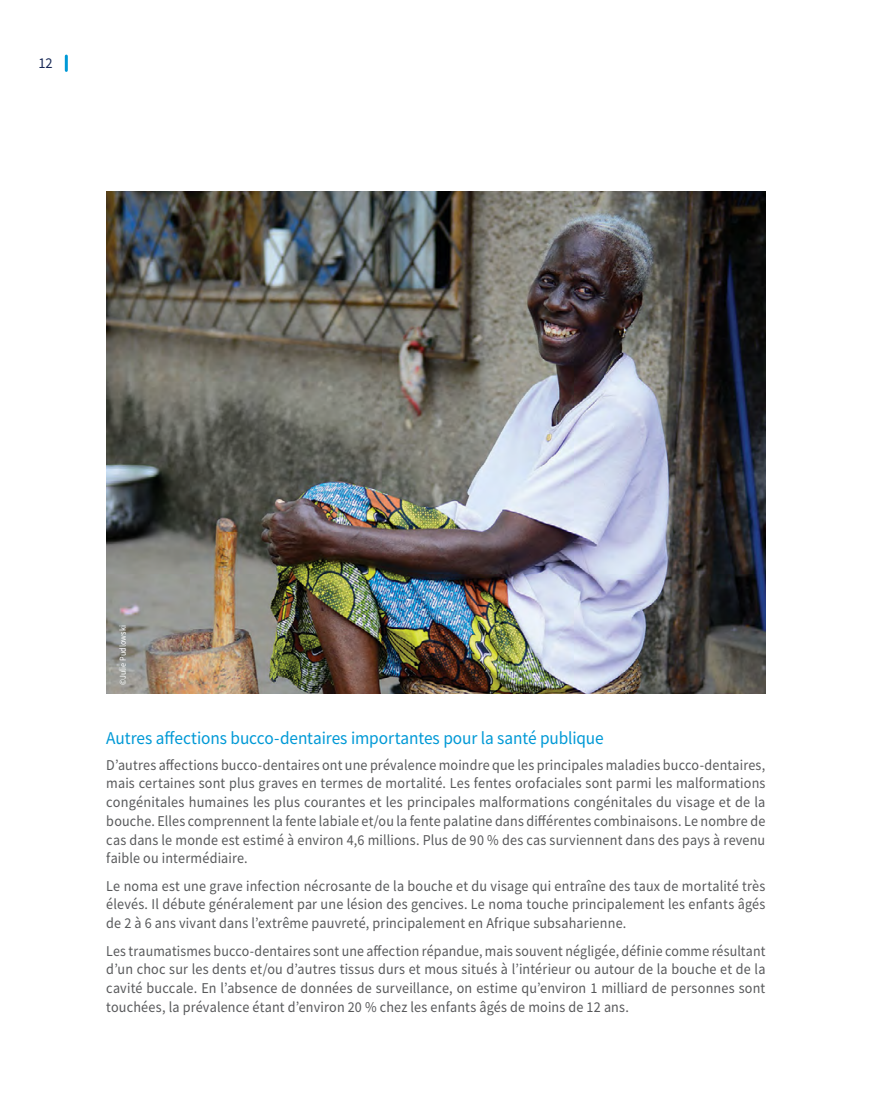
<style>
.page{position:relative;width:893px;height:1098px;background:#fff}
.page>*{position:absolute;margin:0;border:0;box-sizing:border-box;transform-origin:0 0}
.t1{font:18px "Source Sans Pro";letter-spacing:-.005em;color:#0099d6;scale:.96 1}
.t2{font:15px/18.8px "Source Sans Pro";letter-spacing:.015em;color:#58595b;text-align:justify;scale:.94 1}
.t3{font:15px/18.8px "Source Sans Pro";letter-spacing:.015em;color:#58595b;text-align:justify;scale:.93 1}
.t4{font:15px "Source Sans Pro";color:#182957;scale:.96 1}
.t5{font:9px "Source Sans Pro";letter-spacing:.01em;color:#fff;scale:.9 1}
</style>
<div class="page">
<img style="left:106px;top:191px;width:659px;height:502px">
<hr style="left:65px;top:56px;width:3px;height:14px;background:#0099d6">
<p class="t4" style="left:38px;top:54px;width:16px">12</p>
<p class="t5" style="left:117px;top:685px;width:68px;rotate:-90deg">©Julie Pudlowski</p>
<p class="t1" style="left:106px;top:726px;width:520px">Autres affections bucco-dentaires importantes pour la santé publique</p>
<p class="t2" style="left:106px;top:754px;width:703px">D’autres affections bucco-dentaires ont une prévalence moindre que les principales maladies bucco-dentaires, mais certaines sont plus graves en termes de mortalité. Les fentes orofaciales sont parmi les malformations congénitales humaines les plus courantes et les principales malformations congénitales du visage et de la bouche. Elles comprennent la fente labiale et/ou la fente palatine dans différentes combinaisons. Le nombre de cas dans le monde est estimé à environ 4,6 millions. Plus de 90 % des cas surviennent dans des pays à revenu faible ou intermédiaire.</p>
<p class="t2" style="left:106px;top:875px;width:703px">Le noma est une grave infection nécrosante de la bouche et du visage qui entraîne des taux de mortalité très élevés. Il débute généralement par une lésion des gencives. Le noma touche principalement les enfants âgés de 2 à 6 ans vivant dans l’extrême pauvreté, principalement en Afrique subsaharienne.</p>
<p class="t3" style="left:106px;top:940px;width:710px">Les traumatismes bucco-dentaires sont une affection répandue, mais souvent négligée, définie comme résultant d’un choc sur les dents et/ou d’autres tissus durs et mous situés à l’intérieur ou autour de la bouche et de la cavité buccale. En l’absence de données de surveillance, on estime qu’environ 1 milliard de personnes sont touchées, la prévalence étant d’environ 20 % chez les enfants âgés de moins de 12 ans.</p>
</div>
